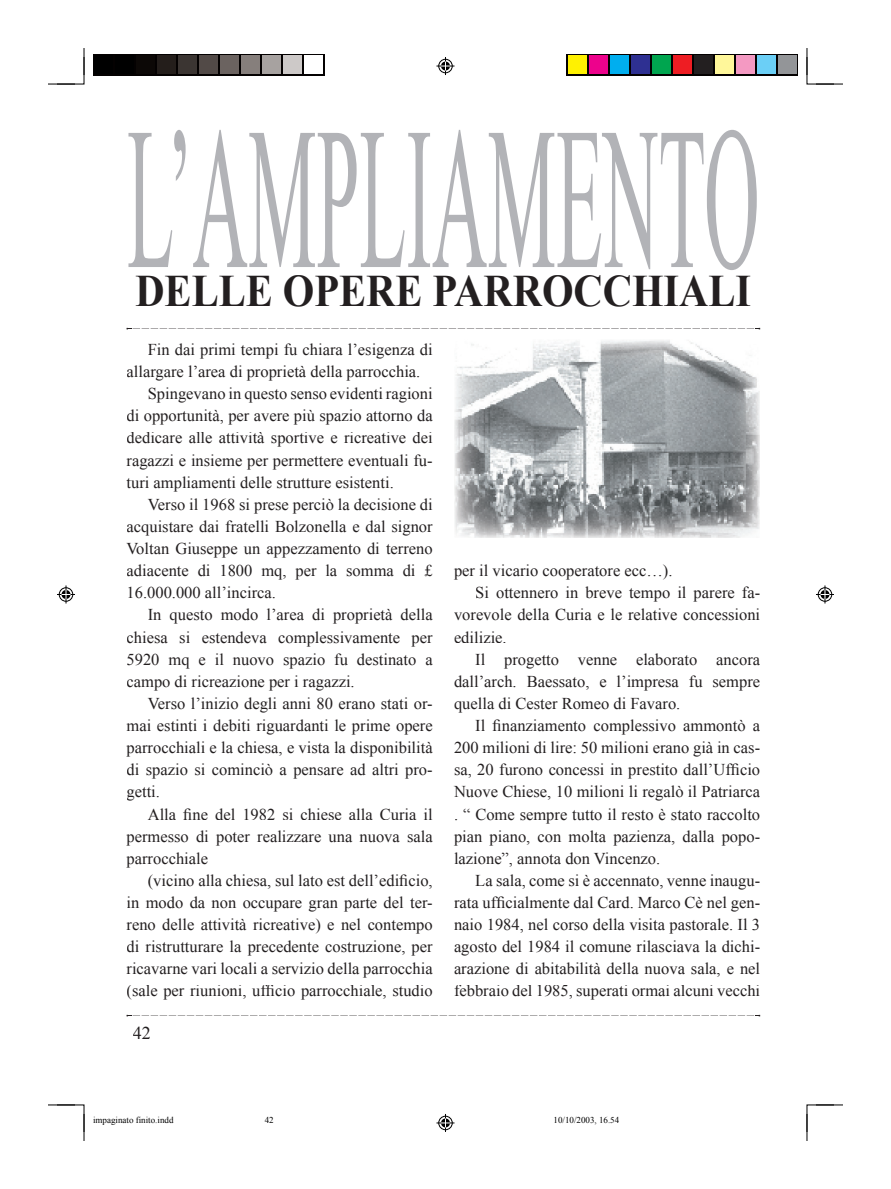
<style>
.page{position:relative;width:891px;height:1189px;background:#fff}
.page>*{position:absolute;margin:0;border:0;box-sizing:border-box;transform-origin:0 0}
.t1{font:202.5px "Times New Roman";color:#b2b3b7;scale:.38 1}
.t2{font:700 45px "Times New Roman";color:#231f20;scale:.9 1}
.t3{font:18px "Times New Roman";color:#231f20}
.t4{font:16.5px "Times New Roman";color:#231f20}
.t5{font:9px "Times New Roman";color:#000}
</style>
<div class="page">
<svg style="left:127px;top:328px;width:633px;height:1px"></svg>
<svg style="left:127px;top:1014px;width:633px;height:2px"></svg>
<img style="left:454px;top:340px;width:306px;height:198px">
<svg style="left:93px;top:54px;width:231px;height:21px"></svg>
<div style="left:94px;top:56px;width:18px;height:18px;background:#000"></div>
<div style="left:116px;top:56px;width:18px;height:18px;background:#000"></div>
<div style="left:136px;top:56px;width:18px;height:18px;background:#0c0806"></div>
<div style="left:158px;top:56px;width:18px;height:18px;background:#241e1b"></div>
<div style="left:178px;top:56px;width:18px;height:18px;background:#3b3532"></div>
<div style="left:200px;top:56px;width:18px;height:18px;background:#524a47"></div>
<div style="left:220px;top:56px;width:18px;height:18px;background:#6b6360"></div>
<div style="left:242px;top:56px;width:18px;height:18px;background:#867f7c"></div>
<div style="left:262px;top:56px;width:18px;height:18px;background:#a7a2a0"></div>
<div style="left:284px;top:56px;width:18px;height:18px;background:#cdc9c8"></div>
<div style="left:304px;top:56px;width:18px;height:18px;background:#fff"></div>
<svg style="left:567px;top:54px;width:231px;height:21px"></svg>
<div style="left:568px;top:56px;width:18px;height:18px;background:#fff101"></div>
<div style="left:589px;top:56px;width:18px;height:18px;background:#ed028c"></div>
<div style="left:610px;top:56px;width:18px;height:18px;background:#00aeef"></div>
<div style="left:631px;top:56px;width:18px;height:18px;background:#2e3092"></div>
<div style="left:652px;top:56px;width:18px;height:18px;background:#00a54f"></div>
<div style="left:673px;top:56px;width:18px;height:18px;background:#ee1d23"></div>
<div style="left:694px;top:56px;width:18px;height:18px;background:#231f20"></div>
<div style="left:715px;top:56px;width:18px;height:18px;background:#fff79a"></div>
<div style="left:736px;top:56px;width:18px;height:18px;background:#f499c2"></div>
<div style="left:757px;top:56px;width:18px;height:18px;background:#6bcff6"></div>
<div style="left:778px;top:56px;width:18px;height:18px;background:#939598"></div>
<svg style="left:48px;top:48px;width:37px;height:37px"></svg>
<svg style="left:807px;top:48px;width:36px;height:37px"></svg>
<svg style="left:48px;top:1104px;width:37px;height:36px"></svg>
<svg style="left:807px;top:1104px;width:36px;height:36px"></svg>
<svg style="left:436px;top:57px;width:18px;height:18px"></svg>
<svg style="left:436px;top:1114px;width:18px;height:17px"></svg>
<svg style="left:57px;top:585px;width:18px;height:18px"></svg>
<svg style="left:816px;top:585px;width:18px;height:18px"></svg>
<h1 class="t1" style="left:127px;top:63px;width:1666px">L’AMPLIAMENTO</h1>
<h2 class="t2" style="left:135px;top:260px;width:686px">DELLE OPERE PARROCCHIALI</h2>
<p class="t4" style="left:148px;top:338px;width:286px">Fin dai primi tempi fu chiara l’esigenza di</p>
<p class="t4" style="left:127px;top:360px;width:295px">allargare l’area di proprietà della parrocchia.</p>
<p class="t4" style="left:148px;top:382px;width:286px">Spingevano in questo senso evidenti ragioni</p>
<p class="t4" style="left:127px;top:405px;width:308px">di opportunità, per avere più spazio attorno da</p>
<p class="t4" style="left:127px;top:427px;width:308px">dedicare alle attività sportive e ricreative dei</p>
<p class="t4" style="left:127px;top:449px;width:308px">ragazzi e insieme per permettere eventuali fu-</p>
<p class="t4" style="left:127px;top:471px;width:269px">turi ampliamenti delle strutture esistenti.</p>
<p class="t4" style="left:148px;top:493px;width:286px">Verso il 1968 si prese perciò la decisione di</p>
<p class="t4" style="left:127px;top:515px;width:308px">acquistare dai fratelli Bolzonella e dal signor</p>
<p class="t4" style="left:127px;top:537px;width:308px">Voltan Giuseppe un appezzamento di terreno</p>
<p class="t4" style="left:127px;top:559px;width:308px">adiacente di 1800 mq, per la somma di £</p>
<p class="t4" style="left:127px;top:581px;width:151px">16.000.000 all’incirca.</p>
<p class="t4" style="left:148px;top:604px;width:286px">In questo modo l’area di proprietà della</p>
<p class="t4" style="left:127px;top:626px;width:308px">chiesa si estendeva complessivamente per</p>
<p class="t4" style="left:127px;top:648px;width:308px">5920 mq e il nuovo spazio fu destinato a</p>
<p class="t4" style="left:127px;top:670px;width:230px">campo di ricreazione per i ragazzi.</p>
<p class="t4" style="left:148px;top:692px;width:286px">Verso l’inizio degli anni 80 erano stati or-</p>
<p class="t4" style="left:127px;top:714px;width:308px">mai estinti i debiti riguardanti le prime opere</p>
<p class="t4" style="left:127px;top:736px;width:308px">parrocchiali e la chiesa, e vista la disponibilità</p>
<p class="t4" style="left:127px;top:758px;width:308px">di spazio si cominciò a pensare ad altri pro-</p>
<p class="t4" style="left:127px;top:780px;width:35px">getti.</p>
<p class="t4" style="left:148px;top:803px;width:286px">Alla fine del 1982 si chiese alla Curia il</p>
<p class="t4" style="left:127px;top:825px;width:308px">permesso di poter realizzare una nuova sala</p>
<p class="t4" style="left:127px;top:847px;width:83px">parrocchiale</p>
<p class="t4" style="left:148px;top:869px;width:286px">(vicino alla chiesa, sul lato est dell’edificio,</p>
<p class="t4" style="left:127px;top:891px;width:308px">in modo da non occupare gran parte del ter-</p>
<p class="t4" style="left:127px;top:913px;width:308px">reno delle attività ricreative) e nel contempo</p>
<p class="t4" style="left:127px;top:935px;width:308px">di ristrutturare la precedente costruzione, per</p>
<p class="t4" style="left:127px;top:957px;width:308px">ricavarne vari locali a servizio della parrocchia</p>
<p class="t4" style="left:127px;top:979px;width:308px">(sale per riunioni, ufficio parrocchiale, studio</p>
<p class="t3" style="left:133px;top:1020px;width:19px">42</p>
<p class="t4" style="left:454px;top:559px;width:220px">per il vicario cooperatore ecc…).</p>
<p class="t4" style="left:475px;top:581px;width:286px">Si ottennero in breve tempo il parere fa-</p>
<p class="t4" style="left:454px;top:604px;width:308px">vorevole della Curia e le relative concessioni</p>
<p class="t4" style="left:454px;top:626px;width:54px">edilizie.</p>
<p class="t4" style="left:475px;top:648px;width:286px">Il progetto venne elaborato ancora</p>
<p class="t4" style="left:454px;top:670px;width:308px">dall’arch. Baessato, e l’impresa fu sempre</p>
<p class="t4" style="left:454px;top:692px;width:228px">quella di Cester Romeo di Favaro.</p>
<p class="t4" style="left:475px;top:714px;width:286px">Il finanziamento complessivo ammontò a</p>
<p class="t4" style="left:454px;top:736px;width:308px">200 milioni di lire: 50 milioni erano già in cas-</p>
<p class="t4" style="left:454px;top:758px;width:308px">sa, 20 furono concessi in prestito dall’Ufficio</p>
<p class="t4" style="left:454px;top:780px;width:308px">Nuove Chiese, 10 milioni li regalò il Patriarca</p>
<p class="t4" style="left:454px;top:803px;width:308px">. “ Come sempre tutto il resto è stato raccolto</p>
<p class="t4" style="left:454px;top:825px;width:308px">pian piano, con molta pazienza, dalla popo-</p>
<p class="t4" style="left:454px;top:847px;width:208px">lazione”, annota don Vincenzo.</p>
<p class="t4" style="left:475px;top:869px;width:286px">La sala, come si è accennato, venne inaugu-</p>
<p class="t4" style="left:454px;top:891px;width:308px">rata ufficialmente dal Card. Marco Cè nel gen-</p>
<p class="t4" style="left:454px;top:913px;width:308px">naio 1984, nel corso della visita pastorale. Il 3</p>
<p class="t4" style="left:454px;top:935px;width:308px">agosto del 1984 il comune rilasciava la dichi-</p>
<p class="t4" style="left:454px;top:957px;width:308px">arazione di abitabilità della nuova sala, e nel</p>
<p class="t4" style="left:454px;top:979px;width:308px">febbraio del 1985, superati ormai alcuni vecchi</p>
<p class="t5" style="left:93px;top:1113px;width:82px">impaginato finito.indd</p>
<p class="t5" style="left:265px;top:1113px;width:10px">42</p>
<p class="t5" style="left:553px;top:1113px;width:67px">10/10/2003, 16.54</p>
</div>
